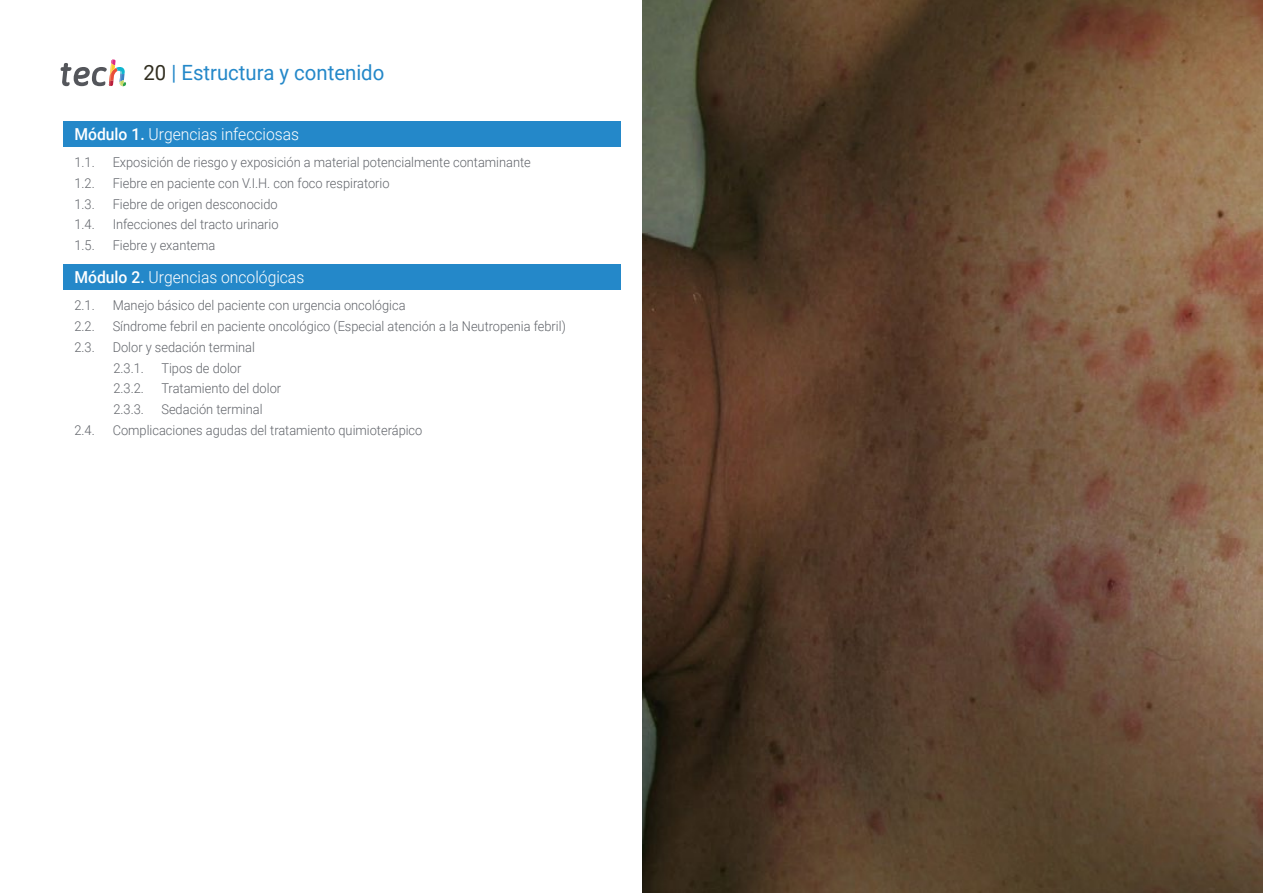
<style>
.page{position:relative;width:1263px;height:893px;background:#fff}
.page>*{position:absolute;margin:0;border:0;box-sizing:border-box;transform-origin:0 0}
.t1{font:21px "Roboto";color:#2488c9}
.t2{font:300 16.5px "Roboto";color:#fff;scale:.95 1}
.t3{font:300 13.5px/20.7px "Roboto";color:#61646a;scale:.95 1}
.s1{color:#312e20}
.s2{font-weight:500}
</style>
<div class="page">
<div style="left:63px;top:121px;width:558px;height:25px;background:#2488c9"></div>
<div style="left:63px;top:264px;width:558px;height:25px;background:#2488c9"></div>
<img style="left:642px;top:0;width:621px;height:893px">
<svg style="left:61px;top:60px;width:65px;height:27px"></svg>
<h1 class="t1" style="left:144px;top:57px;width:242px"><span class="s1">20</span> | Estructura y contenido</h1>
<p class="t2" style="left:74px;top:123px;width:238px"><span class="s2">Módulo 1.</span> Urgencias infecciosas</p>
<p class="t3" style="left:74px;top:151px;width:23px">1.1.</p>
<p class="t3" style="left:113px;top:151px;width:442px">Exposición de riesgo y exposición a material potencialmente contaminante</p>
<p class="t3" style="left:74px;top:172px;width:23px">1.2.</p>
<p class="t3" style="left:113px;top:172px;width:293px">Fiebre en paciente con V.I.H. con foco respiratorio</p>
<p class="t3" style="left:74px;top:193px;width:23px">1.3.</p>
<p class="t3" style="left:113px;top:193px;width:175px">Fiebre de origen desconocido</p>
<p class="t3" style="left:74px;top:214px;width:23px">1.4.</p>
<p class="t3" style="left:113px;top:214px;width:176px">Infecciones del tracto urinario</p>
<p class="t3" style="left:74px;top:234px;width:23px">1.5.</p>
<p class="t3" style="left:113px;top:234px;width:110px">Fiebre y exantema</p>
<p class="t2" style="left:74px;top:266px;width:243px"><span class="s2">Módulo 2.</span> Urgencias oncológicas</p>
<p class="t3" style="left:74px;top:295px;width:23px">2.1.</p>
<p class="t3" style="left:113px;top:295px;width:310px">Manejo básico del paciente con urgencia oncológica</p>
<p class="t3" style="left:74px;top:315px;width:23px">2.2.</p>
<p class="t3" style="left:113px;top:315px;width:478px">Síndrome febril en paciente oncológico (Especial atención a la Neutropenia febril)</p>
<p class="t3" style="left:74px;top:336px;width:23px">2.3.</p>
<p class="t3" style="left:113px;top:336px;width:151px">Dolor y sedación terminal<br>2.3.1.</p>
<p class="t3" style="left:161px;top:357px;width:86px">Tipos de dolor</p>
<p class="t3" style="left:113px;top:378px;width:34px">2.3.2.</p>
<p class="t3" style="left:161px;top:378px;width:128px">Tratamiento del dolor</p>
<p class="t3" style="left:113px;top:398px;width:34px">2.3.3.</p>
<p class="t3" style="left:161px;top:398px;width:108px">Sedación terminal</p>
<p class="t3" style="left:74px;top:419px;width:23px">2.4.</p>
<p class="t3" style="left:113px;top:419px;width:328px">Complicaciones agudas del tratamiento quimioterápico</p>
</div>
